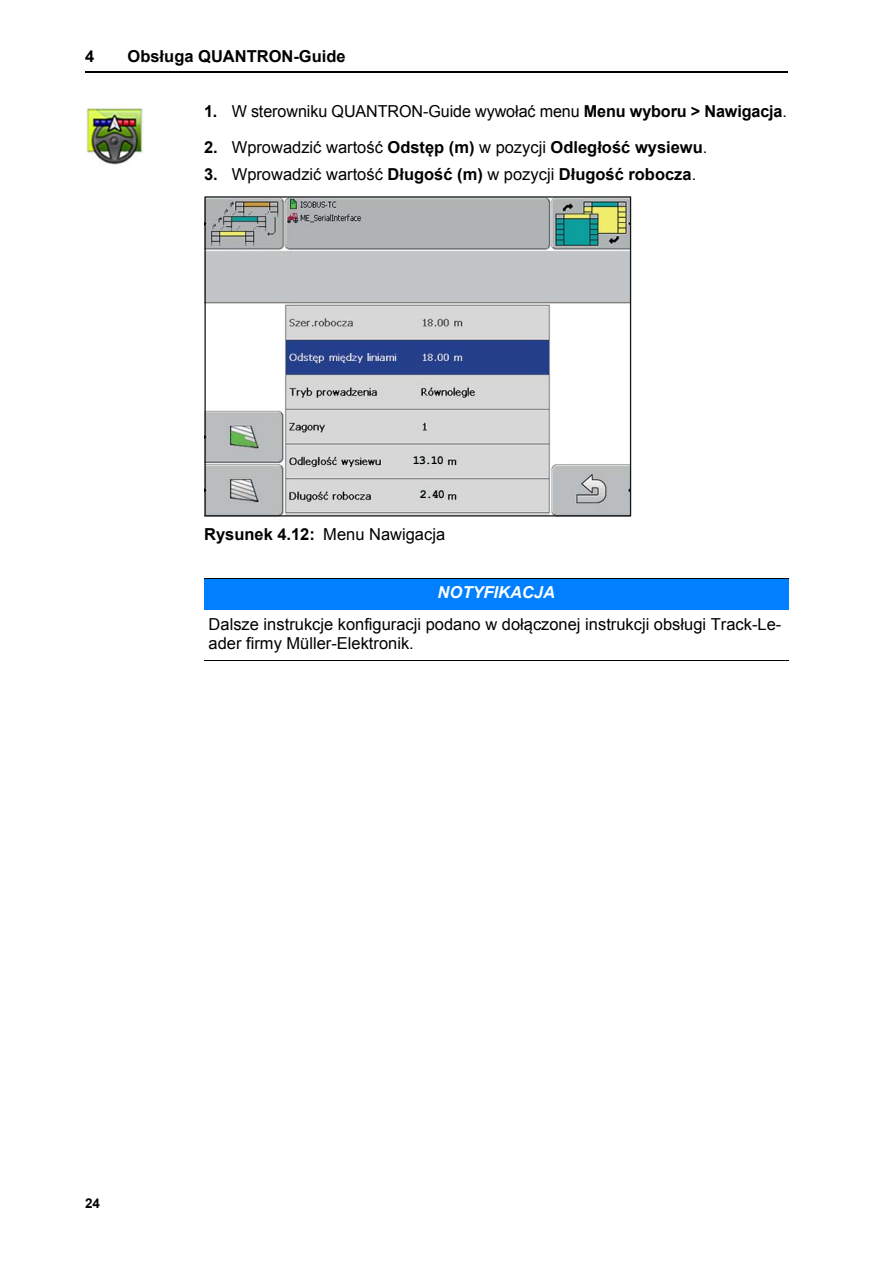
<style>
.page{position:relative;width:893px;height:1263px;background:#fff}
.page>*{position:absolute;margin:0;border:0;box-sizing:border-box;transform-origin:0 0}
.t1{font:16.5px/19.5px "Arial";color:#000}
.t2{font:700 16.5px "Arial";color:#000}
.t3{font:italic 700 16.5px "Arial";color:#fff}
.t4{font:700 13.5px "Arial";color:#000}
.t5{font:700 12px "Courier New";color:#000}
.s1{font-weight:700}
.s2{font-weight:400}
</style>
<div class="page">
<hr style="left:85px;top:72px;width:702px;height:1px;background:#000">
<div style="left:204px;top:578px;width:584px;height:32px;background:#0080ff"></div>
<hr style="left:204px;top:578px;width:584px;height:1px;background:#000">
<hr style="left:204px;top:660px;width:584px;height:1px;background:#000">
<img style="left:86px;top:108px;width:58px;height:57px">
<img style="left:206px;top:198px;width:423px;height:317px">
<div style="left:416px;top:454px;width:28px;height:12px;background:#d5d7d6"></div>
<div style="left:416px;top:489px;width:28px;height:12px;background:#d5d7d6"></div>
<div style="left:204px;top:196px;width:427px;height:321px;border:1px solid #121617"></div>
<p class="t2" style="left:85px;top:47px;width:11px">4</p>
<p class="t2" style="left:128px;top:47px;width:219px">Obsługa QUANTRON-Guide</p>
<p class="t1" style="left:204px;top:102px;width:584px"><span class="s1">1.</span> W sterowniku QUANTRON-Guide wywołać menu <span class="s1">Menu wyboru &gt; Nawigacja</span>.</p>
<p class="t2" style="left:204px;top:138px;width:504px">2. <span class="s2">Wprowadzić wartość</span> Odstęp (m) <span class="s2">w pozycji</span> Odległość wysiewu<span class="s2">.</span></p>
<p class="t2" style="left:204px;top:165px;width:493px">3. <span class="s2">Wprowadzić wartość</span> Długość (m) <span class="s2">w pozycji</span> Długość robocza<span class="s2">.</span></p>
<p class="t5" style="left:413px;top:453px;width:33px">13.10</p>
<p class="t5" style="left:420px;top:487px;width:27px">2.40</p>
<p class="t1" style="left:204px;top:524px;width:242px"><span class="s1">Rysunek 4.12:</span> Menu Nawigacja</p>
<p class="t3" style="left:437px;top:583px;width:119px">NOTYFIKACJA</p>
<p class="t1" style="left:209px;top:614px;width:574px">Dalsze instrukcje konfiguracji podano w dołączonej instrukcji obsługi Track-Le&shy;ader firmy Müller-Elektronik.</p>
<p class="t4" style="left:85px;top:1196px;width:16px">24</p>
</div>
